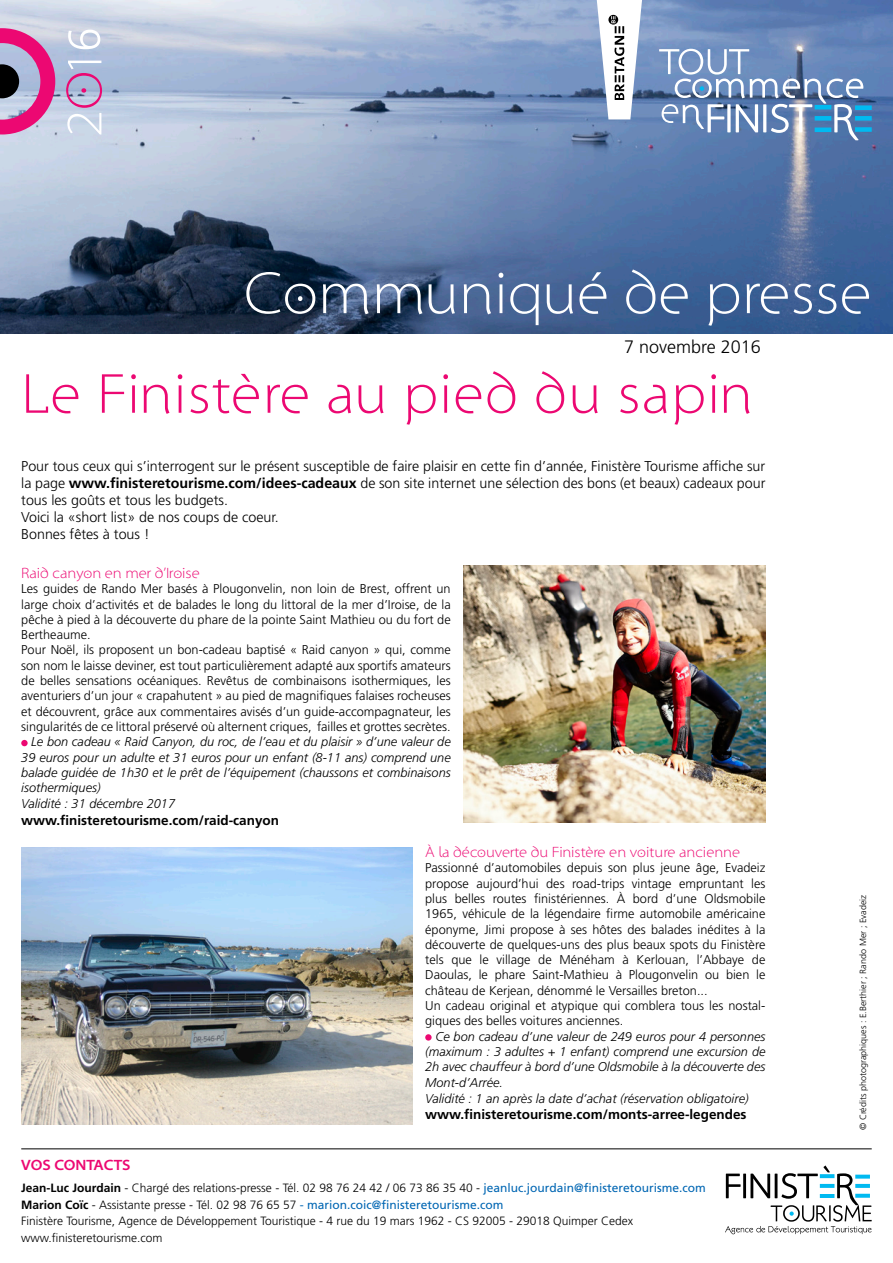
<style>
.page{position:relative;width:893px;height:1263px;background:#fff}
.page>*{position:absolute;margin:0;border:0;box-sizing:border-box;transform-origin:0 0}
.t1{font:60px "Santana";color:#fff}
.t2{font:57px "Santana";letter-spacing:.02em;color:#ec0872}
.t3{font:300 18px "Frutiger LT Std";color:#000}
.t4{font:15px "Santana";color:#ec0872}
.t5{font:700 15px "Santana";color:#ec0872}
.t6{font:300 14.25px/17.1px "Frutiger LT Std";color:#000;text-align:justify}
.t7{font:700 13.5px "Frutiger LT Std";color:#000}
.t8{font:300 12.75px/15.3px "Frutiger LT Std";color:#000;text-align:justify}
.t9{font:italic 300 12.75px/15.3px "Frutiger LT Std";color:#000;text-align:justify}
.t10{font:300 12px "Frutiger LT Std";color:#000}
.t11{font:12px "Frutiger LT Std";color:#0066b3}
.t12{font:300 9px "Frutiger LT Std";color:#000}
.s1{font-weight:700}
.s2{font-weight:400;color:#0066b3}
.s3{font-weight:700;color:#000}
.s4{font-weight:300;color:#000}
</style>
<div class="page">
<img style="left:0;top:0;width:893px;height:334px">
<svg style="left:0;top:28px;width:55px;height:106px;background:#bd6ea2"></svg>
<svg style="left:597px;top:0;width:45px;height:119px"></svg>
<svg style="left:659px;top:49px;width:213px;height:91px;background:#7896be"></svg>
<hr style="left:21px;top:1148px;width:851px;height:1px;background:#000">
<svg style="left:725px;top:1165px;width:147px;height:69px"></svg>
<svg style="left:66px;top:61px;width:36px;height:73px;background:#c2b8d6"></svg>
<div style="left:21px;top:740px;width:7px;height:6px;background:#ec0872;border-radius:50%"></div>
<div style="left:425px;top:1034px;width:7px;height:6px;background:#ec0872;border-radius:50%"></div>
<svg style="left:68px;top:30px;width:32px;height:19px"></svg>
<img style="left:463px;top:566px;width:302px;height:257px">
<img style="left:21px;top:848px;width:391px;height:277px">
<p class="t1" style="left:244px;top:264px;width:629px">Communiqué de presse</p>
<p class="t3" style="left:624px;top:337px;width:138px">7 novembre 2016</p>
<p class="t2" style="left:21px;top:366px;width:733px">Le Finistère au pied du sapin</p>
<p class="t6" style="left:21px;top:457px;width:746px">Pour tous ceux qui s’interrogent sur le présent susceptible de faire plaisir en cette fin d’année, Finistère Tourisme affiche sur la page <span class="s1">www.finisteretourisme.com/idees-cadeaux</span> de son site internet une sélection des bons (et beaux) cadeaux pour tous les goûts et tous les budgets.</p>
<p class="t6" style="left:21px;top:509px;width:259px">Voici la «short list» de nos coups de coeur.</p>
<p class="t6" style="left:21px;top:526px;width:130px">Bonnes fêtes à tous !</p>
<p class="t4" style="left:21px;top:566px;width:180px">Raid canyon en mer d’Iroise</p>
<p class="t8" style="left:21px;top:581px;width:431px">Les guides de Rando Mer basés à Plougonvelin, non loin de Brest, offrent un large choix d’activités et de balades le long du littoral de la mer d’Iroise, de la pêche à pied à la découverte du phare de la pointe Saint Mathieu ou du fort de Bertheaume.</p>
<p class="t8" style="left:21px;top:643px;width:431px">Pour Noël, ils proposent un bon-cadeau baptisé « Raid canyon » qui, comme son nom le laisse deviner, est tout particulièrement adapté aux sportifs amateurs de belles sensations océaniques. Revêtus de combinaisons isothermiques, les aventuriers d’un jour « crapahutent » au pied de magnifiques falaises rocheuses et découvrent, grâce aux commentaires avisés d’un guide-accompagnateur, les singularités de ce littoral préservé où alternent criques, failles et grottes secrètes.</p>
<p class="t9" style="left:21px;top:734px;width:431px;text-indent:10px">Le bon cadeau « Raid Canyon, du roc, de l’eau et du plaisir » d’une valeur de 39 euros pour un adulte et 31 euros pour un enfant (8-11 ans) comprend une balade guidée de 1h30 et le prêt de l’équipement (chaussons et combinaisons isothermiques)</p>
<p class="t9" style="left:21px;top:796px;width:155px">Validité : 31 décembre 2017</p>
<p class="t7" style="left:21px;top:812px;width:259px">www.finisteretourisme.com/raid-canyon</p>
<p class="t4" style="left:425px;top:845px;width:316px">À la découverte du Finistère en voiture ancienne</p>
<p class="t8" style="left:425px;top:860px;width:342px">Passionné d’automobiles depuis son plus jeune âge, Evadeiz propose aujourd’hui des road-trips vintage empruntant les plus belles routes finistériennes. À bord d’une Oldsmobile 1965, véhicule de la légendaire firme automobile américaine éponyme, Jimi propose à ses hôtes des balades inédites à la découverte de quelques-uns des plus beaux spots du Finistère tels que le village de Ménéham à Kerlouan, l’Abbaye de Daoulas, le phare Saint-Mathieu à Plougonvelin ou bien le château de Kerjean, dénommé le Versailles breton...</p>
<p class="t8" style="left:425px;top:998px;width:342px">Un cadeau original et atypique qui comblera tous les nostal&shy;giques des belles voitures anciennes.</p>
<p class="t9" style="left:425px;top:1029px;width:342px;text-indent:10px">Ce bon cadeau d’une valeur de 249 euros pour 4 personnes (maximum : 3 adultes + 1 enfant) comprend une excursion de 2h avec chauffeur à bord d’une Oldsmobile à la découverte des Mont-d’Arrée.</p>
<p class="t9" style="left:425px;top:1091px;width:325px">Validité : 1 an après la date d’achat (réservation obligatoire)</p>
<p class="t7" style="left:425px;top:1106px;width:323px">www.finisteretourisme.com/monts-arree-legendes</p>
<p class="t5" style="left:21px;top:1156px;width:111px">VOS CONTACTS</p>
<p class="t10" style="left:21px;top:1181px;width:686px"><span class="s1">Jean-Luc Jourdain</span> - Chargé des relations-presse - Tél. 02 98 76 24 42 / 06 73 86 35 40 - <span class="s2">jeanluc.jourdain@finisteretourisme.com</span></p>
<p class="t11" style="left:21px;top:1197px;width:484px"><span class="s3">Marion Coïc</span> <span class="s4">- Assistante presse - Tél. 02 98 76 65 57</span> - marion.coic@finisteretourisme.com</p>
<p class="t10" style="left:21px;top:1214px;width:613px">Finistère Tourisme, Agence de Développement Touristique - 4 rue du 19 mars 1962 - CS 92005 - 29018 Quimper Cedex</p>
<p class="t10" style="left:21px;top:1231px;width:143px">www.finisteretourisme.com</p>
<p class="t12" style="left:858px;top:1130px;width:237px;rotate:-90deg">© Crédits photographiques : E.Berthier ; Rando Mer ; Evadeiz</p>
</div>
